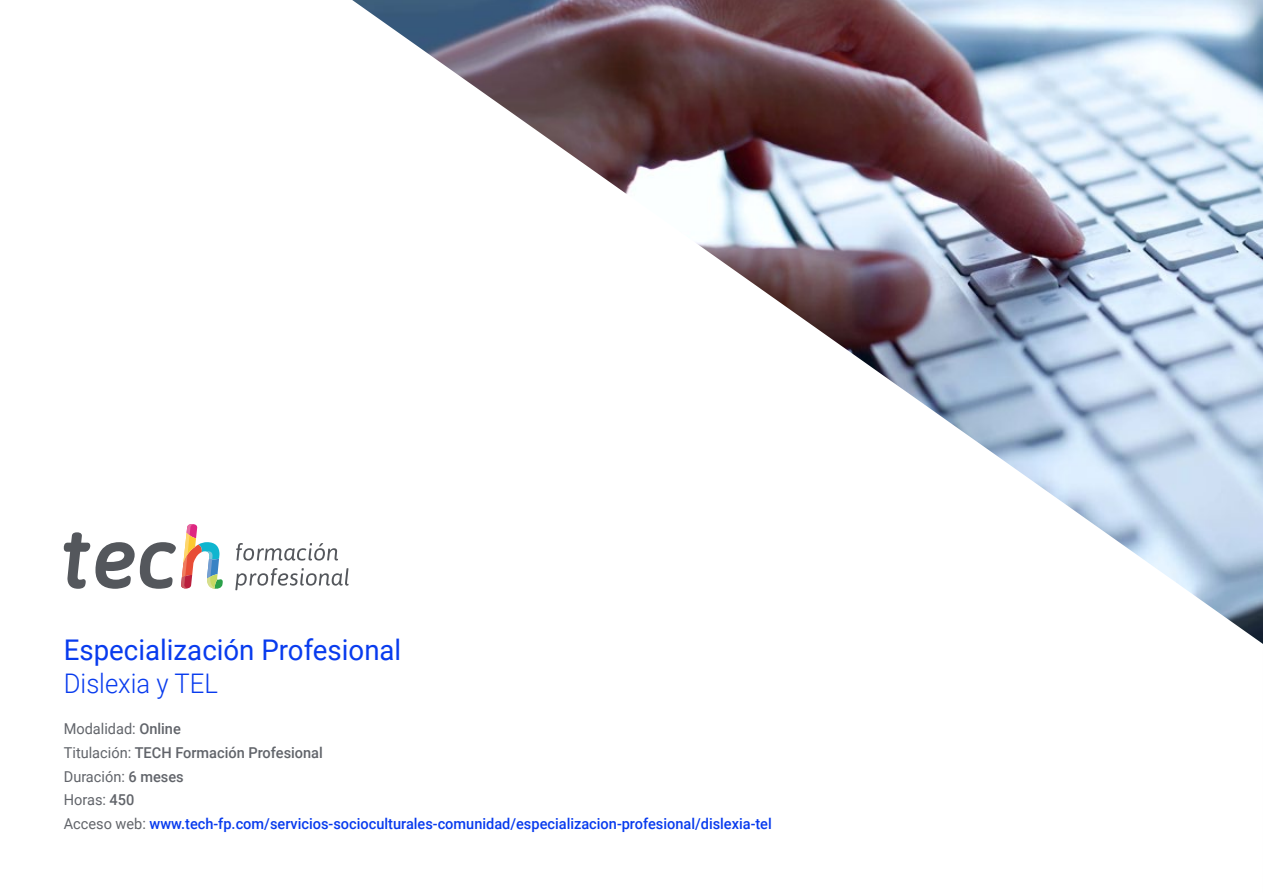
<style>
.page{position:relative;width:1263px;height:893px;background:#fff}
.page>*{position:absolute;margin:0;border:0;box-sizing:border-box;transform-origin:0 0}
.t1{font:28.5px "Roboto";color:#083bee}
.t2{font:300 27px "Roboto";color:#083bee;scale:.95 1}
.t3{font:500 15px/23.7px "Roboto";color:#083bee}
.s1{font-weight:400;color:#61646a}
.s2{color:#61646a}
</style>
<div class="page">
<img style="left:352px;top:0;width:911px;height:644px">
<svg style="left:64px;top:524px;width:159px;height:65px"></svg>
<svg style="left:236px;top:543px;width:102px;height:18px"></svg>
<svg style="left:235px;top:568px;width:114px;height:22px"></svg>
<h1 class="t1" style="left:64px;top:630px;width:339px">Especialización Profesional</h1>
<h2 class="t2" style="left:64px;top:665px;width:164px">Dislexia y TEL</h2>
<p class="t3" style="left:64px;top:716px;width:709px"><span class="s1">Modalidad:</span> <span class="s2">Online<br></span><span class="s1">Titulación:</span> <span class="s2">TECH Formación Profesional<br></span><span class="s1">Duración:</span> <span class="s2">6 meses<br></span><span class="s1">Horas:</span> <span class="s2">450<br></span><span class="s1">Acceso web:</span> www.tech-fp.com/servicios-socioculturales-comunidad/especializacion-profesional/dislexia-tel</p>
</div>
